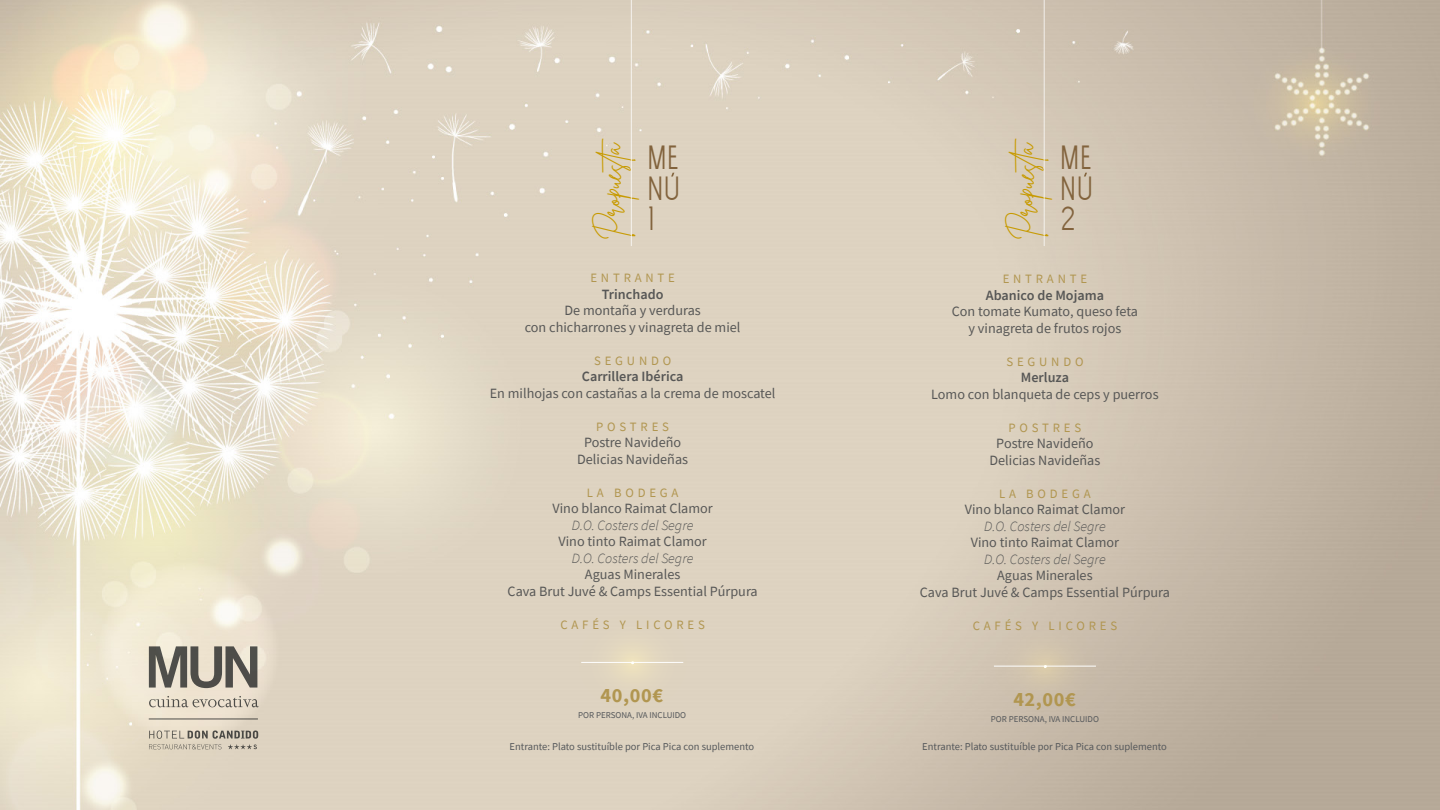
<style>
.page{position:relative;width:1440px;height:810px;background:#fff}
.page>*{position:absolute;margin:0;border:0;box-sizing:border-box;transform-origin:0 0}
.t1{font:32.03px/30.8px "The Light Font";color:#82633d}
.t2{font:27.22px "Brittany Signature";color:#c79a00}
.t3{font:700 20.25px "Source Sans Pro";letter-spacing:.03em;color:#b19650}
.t4{font:14.17px/16.5px "Source Sans Pro";color:#575756;text-align:center}
.t5{font:italic 300 14.17px "Source Sans Pro";color:#575756}
.t6{font:600 14.17px "Source Sans Pro";color:#575756}
.t7{font:12.75px "Source Sans Pro";letter-spacing:.3em;color:#b19650}
.t8{font:10.5px "Source Sans Pro";color:#54575a}
.t9{font:8.93px "Source Sans Pro";color:#54575a}
</style>
<div class="page">
<img style="left:0;top:0;width:1440px;height:810px">
<div style="left:572px;top:609px;width:121px;height:107px;background:#ded3c0"></div>
<svg style="left:985px;top:612px;width:120px;height:108px"></svg>
<svg style="left:671px;top:173px;width:3px;height:4px"></svg>
<hr style="left:631px;top:0;width:1px;height:246px;background:#fff">
<hr style="left:1044px;top:0;width:1px;height:246px;background:#fff">
<svg style="left:1084px;top:173px;width:3px;height:4px"></svg>
<svg style="left:149px;top:646px;width:108px;height:42px"></svg>
<svg style="left:149px;top:696px;width:110px;height:11px"></svg>
<hr style="left:149px;top:719px;width:109px;height:1px;background:#54575a">
<svg style="left:149px;top:730px;width:109px;height:19px"></svg>
<h2 class="t2" style="left:595px;top:240px;width:105px;rotate:-90deg">Propuesta</h2>
<h1 class="t1" style="left:647px;top:143px;width:35px">ME<br>NU</h1>
<h1 class="t1" style="left:647px;top:204px;width:9px">1</h1>
<p class="t7" style="left:590px;top:270px;width:86px">ENTRANTE</p>
<p class="t6" style="left:602px;top:285px;width:63px">Trinchado</p>
<p class="t4" style="left:525px;top:302px;width:217px">De montaña y verduras<br>con chicharrones y vinagreta de miel</p>
<p class="t7" style="left:594px;top:352px;width:79px">SEGUNDO</p>
<p class="t6" style="left:582px;top:367px;width:103px">Carrillera Ibérica</p>
<p class="t4" style="left:490px;top:384px;width:287px">En milhojas con castañas a la crema de moscatel</p>
<p class="t7" style="left:596px;top:418px;width:74px">POSTRES</p>
<p class="t4" style="left:577px;top:434px;width:112px">Postre Navideño<br>Delicias Navideñas</p>
<p class="t7" style="left:587px;top:484px;width:93px">LA BODEGA</p>
<p class="t4" style="left:553px;top:500px;width:162px">Vino blanco Raimat Clamor</p>
<p class="t5" style="left:572px;top:516px;width:123px">D.O. Costers del Segre</p>
<p class="t4" style="left:558px;top:533px;width:150px">Vino tinto Raimat Clamor</p>
<p class="t5" style="left:572px;top:549px;width:123px">D.O. Costers del Segre</p>
<p class="t4" style="left:508px;top:566px;width:252px">Aguas Minerales<br>Cava Brut Juvé &amp; Camps Essential Púrpura</p>
<p class="t7" style="left:560px;top:616px;width:146px">CAFÉS Y LICORES</p>
<h3 class="t3" style="left:601px;top:682px;width:64px">40,00€</h3>
<p class="t9" style="left:578px;top:710px;width:109px">POR PERSONA, IVA INCLUIDO</p>
<h2 class="t2" style="left:1008px;top:240px;width:105px;rotate:-90deg">Propuesta</h2>
<h1 class="t1" style="left:1060px;top:143px;width:35px;text-align:justify">ME NU 2</h1>
<p class="t7" style="left:1003px;top:271px;width:86px">ENTRANTE</p>
<p class="t6" style="left:986px;top:286px;width:120px">Abanico de Mojama</p>
<p class="t4" style="left:952px;top:303px;width:188px">Con tomate Kumato, queso feta y vinagreta de frutos rojos</p>
<p class="t7" style="left:1006px;top:353px;width:79px">SEGUNDO</p>
<p class="t6" style="left:1021px;top:368px;width:50px">Merluza</p>
<p class="t4" style="left:931px;top:386px;width:229px">Lomo con blanqueta de ceps y puerros</p>
<p class="t7" style="left:1009px;top:419px;width:74px">POSTRES</p>
<p class="t4" style="left:989px;top:435px;width:112px">Postre Navideño<br>Delicias Navideñas</p>
<p class="t7" style="left:999px;top:485px;width:93px">LA BODEGA</p>
<p class="t4" style="left:965px;top:501px;width:162px">Vino blanco Raimat Clamor</p>
<p class="t5" style="left:984px;top:517px;width:123px">D.O. Costers del Segre</p>
<p class="t4" style="left:971px;top:534px;width:150px">Vino tinto Raimat Clamor</p>
<p class="t5" style="left:984px;top:550px;width:123px">D.O. Costers del Segre</p>
<p class="t4" style="left:920px;top:567px;width:252px">Aguas Minerales<br>Cava Brut Juvé &amp; Camps Essential Púrpura</p>
<p class="t7" style="left:973px;top:617px;width:146px">CAFÉS Y LICORES</p>
<h3 class="t3" style="left:1013px;top:686px;width:64px">42,00€</h3>
<p class="t9" style="left:991px;top:713px;width:109px">POR PERSONA, IVA INCLUIDO</p>
<p class="t8" style="left:510px;top:740px;width:246px">Entrante: Plato sustituíble por Pica Pica con suplemento</p>
<p class="t8" style="left:922px;top:740px;width:246px">Entrante: Plato sustituíble por Pica Pica con suplemento</p>
</div>
